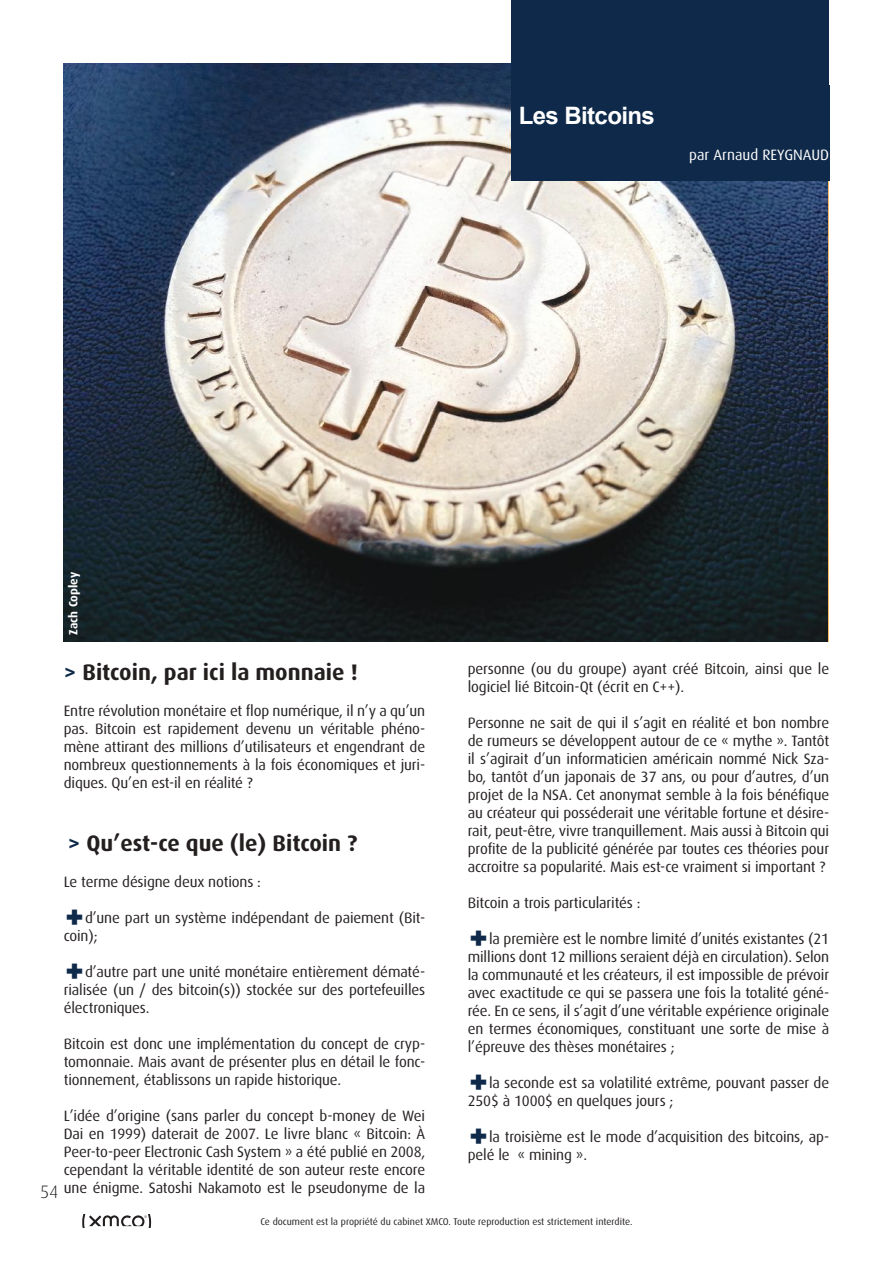
<style>
.page{position:relative;width:893px;height:1263px;background:#fff}
.page>*{position:absolute;margin:0;border:0;box-sizing:border-box;transform-origin:0 0}
.t1{font:900 36px "Dax Pro";color:#0e2949}
.t2{font:700 24px "Arial";letter-spacing:-.025em;color:#fff}
.t3{font:700 22.5px "Dax Pro";color:#241f1f}
.t4{font:300 18px "Dax Pro";color:#241f1f}
.t5{font:15px/18px "Dax Pro";letter-spacing:-.01em;color:#241f1f;text-align:justify}
.t6{font:15px "Dax Pro";color:#fff}
.t7{font:700 12px "Dax Pro";color:#fff}
.t8{font:9.75px "Dax Pro";color:#241f1f}
.s1{color:#0e2949}
</style>
<div class="page">
<svg style="left:82px;top:1214px;width:69px;height:14px"></svg>
<img style="left:64px;top:64px;width:764px;height:577px">
<div style="left:512px;top:0;width:317px;height:64px;background:#0e2949"></div>
<div style="left:512px;top:64px;width:317px;height:117px;background:#0e2949"></div>
<h2 class="t2" style="left:519px;top:99px;width:138px">Les Bitcoins</h2>
<p class="t6" style="left:689px;top:145px;width:142px">par Arnaud REYGNAUD</p>
<p class="t7" style="left:66px;top:635px;width:64px;rotate:-90deg">Zach Copley</p>
<h3 class="t3" style="left:64px;top:658px;width:296px"><span class="s1">&gt;</span> Bitcoin, par ici la monnaie !</h3>
<p class="t5" style="left:64px;top:701px;width:363px">Entre révolution monétaire et flop numérique, il n’y a qu’un pas. Bitcoin est rapidement devenu un véritable phéno&shy;mène attirant des millions d’utilisateurs et engendrant de nombreux questionnements à la fois économiques et juri&shy;diques. Qu’en est-il en réalité ?</p>
<h3 class="t3" style="left:68px;top:829px;width:291px"><span class="s1">&gt;</span> Qu’est-ce que (le) Bitcoin ?</h3>
<p class="t5" style="left:64px;top:872px;width:199px">Le terme désigne deux notions :</p>
<h1 class="t1" style="left:64px;top:893px;width:23px">+</h1>
<p class="t5" style="left:64px;top:908px;width:363px;text-indent:21px">d’une part un système indépendant de paiement (Bit&shy;coin);</p>
<h1 class="t1" style="left:64px;top:947px;width:23px">+</h1>
<p class="t5" style="left:64px;top:962px;width:363px;text-indent:21px">d’autre part une unité monétaire entièrement dématé&shy;rialisée (un / des bitcoin(s)) stockée sur des portefeuilles électroniques.</p>
<p class="t5" style="left:64px;top:1034px;width:363px">Bitcoin est donc une implémentation du concept de cryp&shy;tomonnaie. Mais avant de présenter plus en détail le fonc&shy;tionnement, établissons un rapide historique.</p>
<p class="t5" style="left:64px;top:1106px;width:363px">L’idée d’origine (sans parler du concept b-money de Wei Dai en 1999) daterait de 2007. Le livre blanc « Bitcoin: À Peer-to-peer Electronic Cash System » a été publié en 2008, cependant la véritable identité de son auteur reste encore une énigme. Satoshi Nakamoto est le pseudonyme de la</p>
<p class="t4" style="left:40px;top:1181px;width:20px">54</p>
<p class="t5" style="left:468px;top:659px;width:363px">personne (ou du groupe) ayant créé Bitcoin, ainsi que le logiciel lié Bitcoin-Qt (écrit en C++).</p>
<p class="t5" style="left:468px;top:713px;width:363px">Personne ne sait de qui il s’agit en réalité et bon nombre de rumeurs se développent autour de ce « mythe ». Tantôt il s’agirait d’un informaticien américain nommé Nick Sza&shy;bo, tantôt d’un japonais de 37 ans, ou pour d’autres, d’un projet de la NSA. Cet anonymat semble à la fois bénéfique au créateur qui posséderait une véritable fortune et désire&shy;rait, peut-être, vivre tranquillement. Mais aussi à Bitcoin qui profite de la publicité générée par toutes ces théories pour accroitre sa popularité. Mais est-ce vraiment si important ?</p>
<p class="t5" style="left:468px;top:893px;width:174px">Bitcoin a trois particularités :</p>
<h1 class="t1" style="left:468px;top:914px;width:23px">+</h1>
<p class="t5" style="left:468px;top:929px;width:363px;text-indent:21px">la première est le nombre limité d’unités existantes (21 millions dont 12 millions seraient déjà en circulation). Selon la communauté et les créateurs, il est impossible de prévoir avec exactitude ce qui se passera une fois la totalité géné&shy;rée. En ce sens, il s’agit d’une véritable expérience originale en termes économiques, constituant une sorte de mise à l’épreuve des thèses monétaires ;</p>
<h1 class="t1" style="left:468px;top:1058px;width:23px">+</h1>
<p class="t5" style="left:468px;top:1073px;width:363px;text-indent:21px">la seconde est sa volatilité extrême, pouvant passer de<br>250$ à 1000$ en quelques jours ;</p>
<h1 class="t1" style="left:468px;top:1112px;width:23px">+</h1>
<p class="t5" style="left:468px;top:1127px;width:363px;text-indent:21px">la troisième est le mode d’acquisition des bitcoins, ap&shy;pelé le « mining ».</p>
<p class="t8" style="left:260px;top:1215px;width:374px">Ce document est la propriété du cabinet XMCO. Toute reproduction est strictement interdite.</p>
</div>
